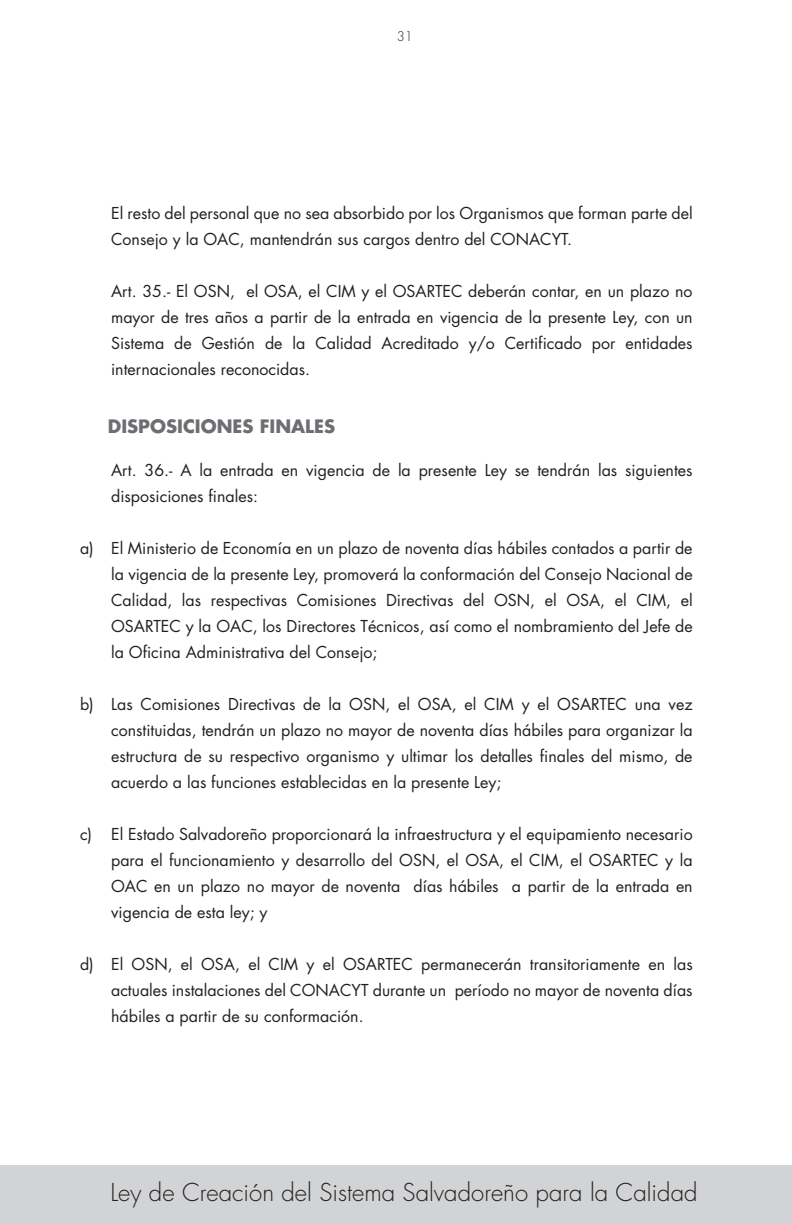
<style>
.page{position:relative;width:792px;height:1224px;background:#fff}
.page>*{position:absolute;margin:0;border:0;box-sizing:border-box;transform-origin:0 0}
.t1{font:300 24px "Futura";color:#231f20}
.t2{font:700 18px "Futura";color:#6d6e71}
.t3{font:16px/26px "Futura";color:#231f20;text-align:justify}
.t4{font:300 13px "Futura";color:#231f20}
</style>
<div class="page">
<div style="left:0;top:1166px;width:792px;height:58px;background:#d1d3d4"></div>
<p class="t4" style="left:397px;top:28px;width:18px">31</p>
<p class="t3" style="left:111px;top:200px;width:583px">El resto del personal que no sea absorbido por los Organismos que forman parte del<br>Consejo y la OAC, mantendrán sus cargos dentro del CONACYT.</p>
<p class="t3" style="left:111px;top:278px;width:583px">Art. 35.- El OSN, el OSA, el CIM y el OSARTEC deberán contar, en un plazo no mayor de tres años a partir de la entrada en vigencia de la presente Ley, con un Sistema de Gestión de la Calidad Acreditado y/o Certificado por entidades internacionales reconocidas.</p>
<p class="t3" style="left:80px;top:535px;width:15px">a)</p>
<p class="t3" style="left:80px;top:691px;width:15px">b)</p>
<p class="t3" style="left:80px;top:821px;width:14px">c)</p>
<p class="t3" style="left:80px;top:951px;width:15px">d)</p>
<p class="t2" style="left:108px;top:414px;width:229px">DISPOSICIONES FINALES</p>
<p class="t3" style="left:111px;top:457px;width:583px">Art. 36.- A la entrada en vigencia de la presente Ley se tendrán las siguientes disposiciones finales:</p>
<p class="t3" style="left:111px;top:535px;width:583px">El Ministerio de Economía en un plazo de noventa días hábiles contados a partir de la vigencia de la presente Ley, promoverá la conformación del Consejo Nacional de Calidad, las respectivas Comisiones Directivas del OSN, el OSA, el CIM, el OSARTEC y la OAC, los Directores Técnicos, así como el nombramiento del Jefe de la Oficina Administrativa del Consejo;</p>
<p class="t3" style="left:111px;top:691px;width:583px">Las Comisiones Directivas de la OSN, el OSA, el CIM y el OSARTEC una vez constituidas, tendrán un plazo no mayor de noventa días hábiles para organizar la estructura de su respectivo organismo y ultimar los detalles finales del mismo, de acuerdo a las funciones establecidas en la presente Ley;</p>
<p class="t3" style="left:111px;top:821px;width:583px">El Estado Salvadoreño proporcionará la infraestructura y el equipamiento necesario para el funcionamiento y desarrollo del OSN, el OSA, el CIM, el OSARTEC y la OAC en un plazo no mayor de noventa días hábiles a partir de la entrada en vigencia de esta ley; y</p>
<p class="t3" style="left:111px;top:951px;width:583px">El OSN, el OSA, el CIM y el OSARTEC permanecerán transitoriamente en las actuales instalaciones del CONACYT durante un período no mayor de noventa días hábiles a partir de su conformación.</p>
<p class="t1" style="left:110px;top:1177px;width:589px">Ley de Creación del Sistema Salvadoreño para la Calidad</p>
</div>
